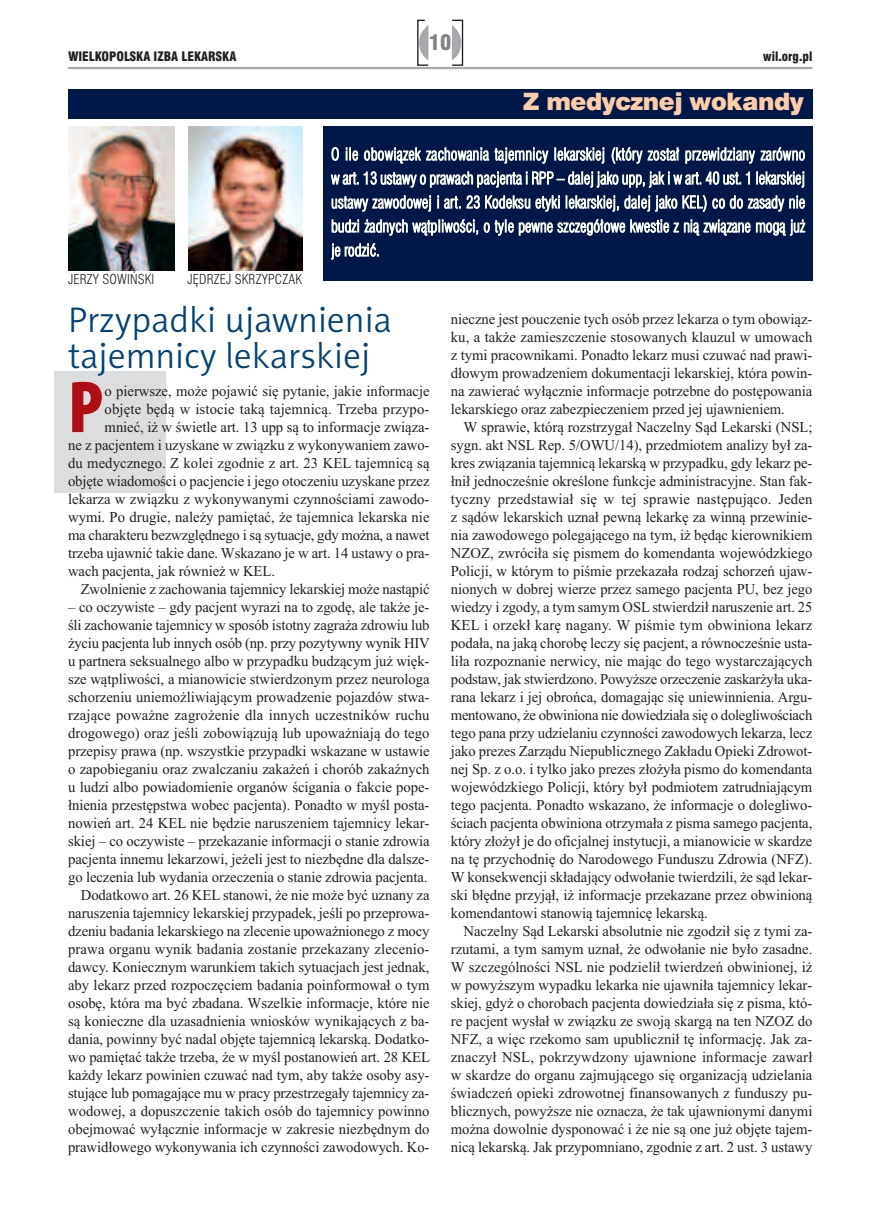
<style>
.page{position:relative;width:872px;height:1212px;background:#fff}
.page>*{position:absolute;margin:0;border:0;box-sizing:border-box;transform-origin:0 0}
.t1{font:900 condensed 74.25px "Myriad Pro";color:#b00d15}
.t2{font:36px/36px "Naomi Sans EFNTT Light";color:#004279}
.t3{font:24px "Swis 721 Blk EU";letter-spacing:-.02em;color:#fccda6}
.t4{font:21px "Swis 721 Blk Cn EU";color:#808285}
.t5{font:16.5px/24px "Swis 721 Lt Cn EU";letter-spacing:.005em;color:#fff;text-align:justify;scale:.91 1}
.t6{font:15px/18px "Times New Roman";letter-spacing:-.005em;color:#231f20;text-align:justify}
.t7{font:13.5px "Swis 721 Lt Cn EU";letter-spacing:.015em;color:#231f20}
.t8{font:12.75px "Swis 721 Blk Cn EU";color:#231f20}
</style>
<div class="page">
<div style="left:55px;top:371px;width:111px;height:122px;background:#dcdddf"></div>
<div style="left:451px;top:20px;width:12px;height:46px;border:1px solid #231f20"></div>
<svg style="left:452px;top:25px;width:9px;height:35px"></svg>
<svg style="left:417px;top:19px;width:12px;height:47px"></svg>
<hr style="left:68px;top:67px;width:744px;height:2px;background:#a8a9ad">
<div style="left:68px;top:89px;width:744px;height:30px;background:#00174a"></div>
<img style="left:68px;top:127px;width:106px;height:144px">
<img style="left:189px;top:126px;width:113px;height:144px">
<div style="left:323px;top:126px;width:489px;height:155px;background:#00174a"></div>
<h3 class="t4" style="left:429px;top:30px;width:24px">10</h3>
<p class="t8" style="left:68px;top:48px;width:170px">WIELKOPOLSKA IZBA LEKARSKA</p>
<p class="t8" style="left:763px;top:48px;width:51px">wil.org.pl</p>
<h3 class="t3" style="left:523px;top:86px;width:282px">Z medycznej wokandy</h3>
<p class="t5" style="left:331px;top:142px;width:522px">O ile obowiązek zachowania tajemnicy lekarskiej (który został przewidziany zarówno w art. 13 ustawy o prawach pacjenta i RPP – dalej jako upp, jak i w art. 40 ust. 1 lekarskiej ustawy zawodowej i art. 23 Kodeksu etyki lekarskiej, dalej jako KEL) co do zasady nie budzi żadnych wątpliwości, o tyle pewne szczegółowe kwestie z nią związane mogą już je rodzić.</p>
<p class="t7" style="left:68px;top:271px;width:88px">JERZY SOWIŃSKI</p>
<p class="t7" style="left:187px;top:271px;width:116px">JĘDRZEJ SKRZYPCZAK</p>
<h2 class="t2" style="left:68px;top:302px;width:325px">Przypadki ujawnienia tajemnicy lekarskiej</h2>
<h1 class="t1" style="left:68px;top:381px;width:37px">P</h1>
<p class="t6" style="left:105px;top:382px;width:326px">o pierwsze, może pojawić się pytanie, jakie informacje</p>
<p class="t6" style="left:105px;top:400px;width:326px">objęte będą w istocie taką tajemnicą. Trzeba przypo-</p>
<p class="t6" style="left:105px;top:418px;width:326px">mnieć, iż w świetle art. 13 upp są to informacje związa-</p>
<p class="t6" style="left:68px;top:436px;width:363px">ne z pacjentem i uzyskane w związku z wykonywaniem zawo-</p>
<p class="t6" style="left:68px;top:454px;width:363px">du medycznego. Z kolei zgodnie z art. 23 KEL tajemnicą są</p>
<p class="t6" style="left:68px;top:472px;width:363px">objęte wiadomości o pacjencie i jego otoczeniu uzyskane przez</p>
<p class="t6" style="left:68px;top:490px;width:363px">lekarza w związku z wykonywanymi czynnościami zawodo-</p>
<p class="t6" style="left:68px;top:508px;width:363px">wymi. Po drugie, należy pamiętać, że tajemnica lekarska nie</p>
<p class="t6" style="left:68px;top:526px;width:363px">ma charakteru bezwzględnego i są sytuacje, gdy można, a nawet</p>
<p class="t6" style="left:68px;top:544px;width:363px">trzeba ujawnić takie dane. Wskazano je w art. 14 ustawy o pra-</p>
<p class="t6" style="left:68px;top:562px;width:208px">wach pacjenta, jak również w KEL.</p>
<p class="t6" style="left:81px;top:580px;width:350px">Zwolnienie z zachowania tajemnicy lekarskiej może nastąpić</p>
<p class="t6" style="left:68px;top:598px;width:363px;text-align:right">– co oczywiste – gdy pacjent wyrazi na to zgodę, ale także je&shy;śli zachowanie tajemnicy w sposób istotny zagraża zdrowiu lub życiu pacjenta lub innych osób (np. przy pozytywny wynik HIV u partnera seksualnego albo w przypadku budzącym już więk&shy;sze wątpliwości, a mianowicie stwierdzonym przez neurologa schorzeniu uniemożliwiającym prowadzenie pojazdów stwa&shy;rzające poważne zagrożenie dla innych uczestników ruchu drogowego) oraz jeśli zobowiązują lub upoważniają do tego przepisy prawa (np. wszystkie przypadki wskazane w ustawie o zapobieganiu oraz zwalczaniu zakażeń i chorób zakaźnych u ludzi albo powiadomienie organów ścigania o fakcie pope&shy;łnienia przestępstwa wobec pacjenta). Ponadto w myśl posta&shy;nowień art. 24 KEL nie będzie naruszeniem tajemnicy lekar&shy;skiej – co oczywiste – przekazanie informacji o stanie zdrowia pacjenta innemu lekarzowi, jeżeli jest to niezbędne dla dalsze&shy;go leczenia lub wydania orzeczenia o stanie zdrowia pacjenta.<br>Dodatkowo art. 26 KEL stanowi, że nie może być uznany za naruszenia tajemnicy lekarskiej przypadek, jeśli po przeprowa&shy;dzeniu badania lekarskiego na zlecenie upoważnionego z mocy prawa organu wynik badania zostanie przekazany zlecenio&shy;dawcy. Koniecznym warunkiem takich sytuacjach jest jednak, aby lekarz przed rozpoczęciem badania poinformował o tym osobę, która ma być zbadana. Wszelkie informacje, które nie są konieczne dla uzasadnienia wniosków wynikających z ba&shy;dania, powinny być nadal objęte tajemnicą lekarską. Dodatko&shy;wo pamiętać także trzeba, że w myśl postanowień art. 28 KEL każdy lekarz powinien czuwać nad tym, aby także osoby asy&shy;stujące lub pomagające mu w pracy przestrzegały tajemnicy za&shy;wodowej, a dopuszczenie takich osób do tajemnicy powinno obejmować wyłącznie informacje w zakresie niezbędnym do prawidłowego wykonywania ich czynności zawodowych. Ko-</p>
<p class="t6" style="left:451px;top:310px;width:363px">nieczne jest pouczenie tych osób przez lekarza o tym obowiąz&shy;ku, a także zamieszczenie stosowanych klauzul w umowach z tymi pracownikami. Ponadto lekarz musi czuwać nad prawi&shy;dłowym prowadzeniem dokumentacji lekarskiej, która powin&shy;na zawierać wyłącznie informacje potrzebne do postępowania lekarskiego oraz zabezpieczeniem przed jej ujawnieniem.</p>
<p class="t6" style="left:451px;top:418px;width:363px;text-indent:13px">W sprawie, którą rozstrzygał Naczelny Sąd Lekarski (NSL; sygn. akt NSL Rep. 5/OWU/14), przedmiotem analizy był za&shy;kres związania tajemnicą lekarską w przypadku, gdy lekarz pe&shy;łnił jednocześnie określone funkcje administracyjne. Stan fak&shy;tyczny przedstawiał się w tej sprawie następująco. Jeden z sądów lekarskich uznał pewną lekarkę za winną przewinie&shy;nia zawodowego polegającego na tym, iż będąc kierownikiem NZOZ, zwróciła się pismem do komendanta wojewódzkiego Policji, w którym to piśmie przekazała rodzaj schorzeń ujaw&shy;nionych w dobrej wierze przez samego pacjenta PU, bez jego wiedzy i zgody, a tym samym OSL stwierdził naruszenie art. 25<br>KEL i orzekł karę nagany. W piśmie tym obwiniona lekarz podała, na jaką chorobę leczy się pacjent, a równocześnie usta&shy;liła rozpoznanie nerwicy, nie mając do tego wystarczających podstaw, jak stwierdzono. Powyższe orzeczenie zaskarżyła uka&shy;rana lekarz i jej obrońca, domagając się uniewinnienia. Argu&shy;mentowano, że obwiniona nie dowiedziała się o dolegliwościach tego pana przy udzielaniu czynności zawodowych lekarza, lecz jako prezes Zarządu Niepublicznego Zakładu Opieki Zdrowot&shy;nej Sp. z o.o. i tylko jako prezes złożyła pismo do komendanta wojewódzkiego Policji, który był podmiotem zatrudniającym tego pacjenta. Ponadto wskazano, że informacje o dolegliwo&shy;ściach pacjenta obwiniona otrzymała z pisma samego pacjenta, który złożył je do oficjalnej instytucji, a mianowicie w skardze na tę przychodnię do Narodowego Funduszu Zdrowia (NFZ).<br>W konsekwencji składający odwołanie twierdzili, że sąd lekar&shy;ski błędne przyjął, iż informacje przekazane przez obwinioną komendantowi stanowią tajemnicę lekarską.</p>
<p class="t6" style="left:451px;top:922px;width:363px;text-indent:13px">Naczelny Sąd Lekarski absolutnie nie zgodził się z tymi za&shy;rzutami, a tym samym uznał, że odwołanie nie było zasadne.<br>W szczególności NSL nie podzielił twierdzeń obwinionej, iż w powyższym wypadku lekarka nie ujawniła tajemnicy lekar&shy;skiej, gdyż o chorobach pacjenta dowiedziała się z pisma, któ&shy;re pacjent wysłał w związku ze swoją skargą na ten NZOZ do NFZ, a więc rzekomo sam upublicznił tę informację. Jak za&shy;znaczył NSL, pokrzywdzony ujawnione informacje zawarł w skardze do organu zajmującego się organizacją udzielania świadczeń opieki zdrowotnej finansowanych z funduszy pu&shy;blicznych, powyższe nie oznacza, że tak ujawnionymi danymi można dowolnie dysponować i że nie są one już objęte tajem&shy;nicą lekarską. Jak przypomniano, zgodnie z art. 2 ust. 3 ustawy</p>
</div>
